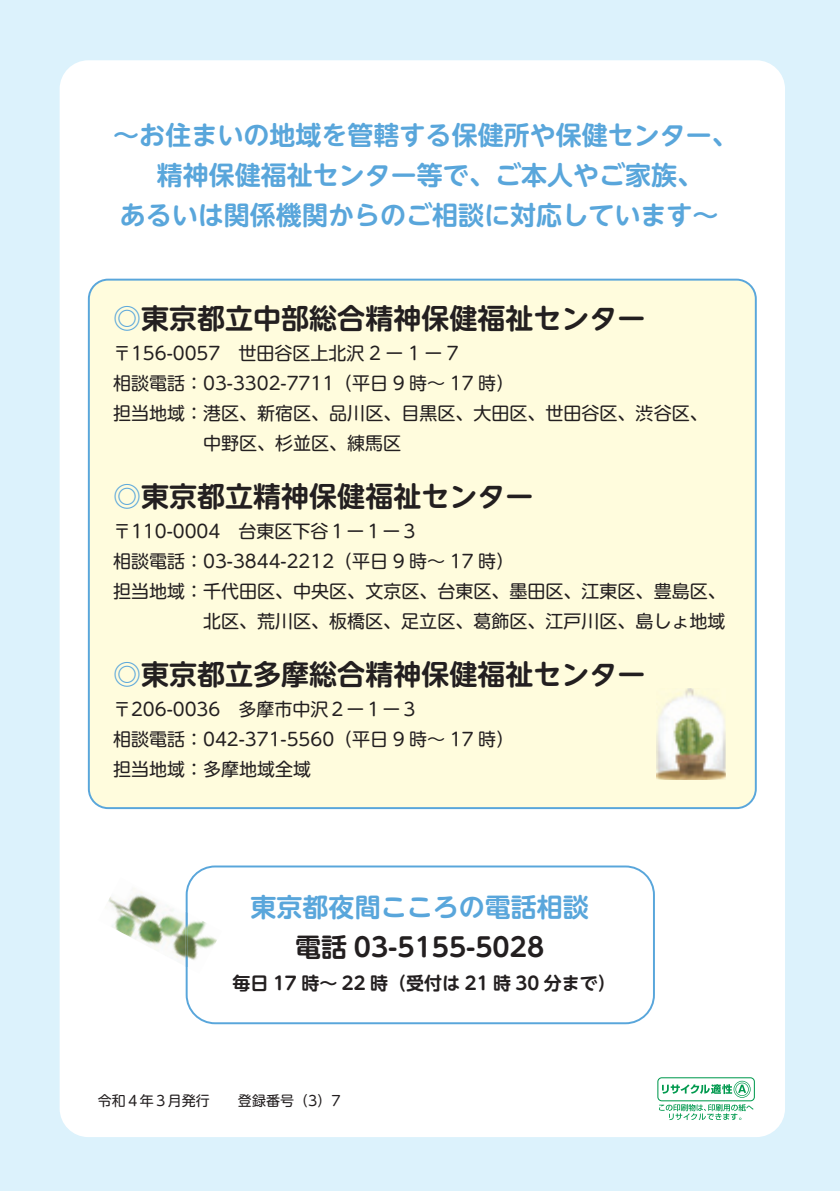
<style>
.page{position:relative;width:840px;height:1191px;background:#fff}
.page>*{position:absolute;margin:0;border:0;box-sizing:border-box;transform-origin:0 0}
.t1{font:28px "UD Shin M Go Pro De Bold 90 pv RKSJ H";color:#231f20}
.t2{font:26px/40px "UD Shin M Go Pro De Bold 90 pv RKSJ H";color:#59a6db;text-align:center}
.t3{font:26px "UD Shin M Go Pro De Bold 90 pv RKSJ H";color:#231f20}
.t4{font:18px/30px "UD Shin M Go Pro Regular 90 pv RKSJ H";color:#231f20}
.t5{font:18px "UD Shin M Go Pro De Bold 90 pv RKSJ H";color:#231f20}
.t6{font:14px "UD Shin M Go Pro Regular 90 pv RKSJ H";color:#231f20}
.s1{color:#59a6db}
</style>
<div class="page">
<div style="left:0;top:0;width:839px;height:1191px;background:#dcf2fc"></div>
<div style="left:60px;top:60px;width:724px;height:1077px;background:#fff;border-radius:29px"></div>
<svg style="left:657px;top:1077px;width:97px;height:43px"></svg>
<div style="left:88px;top:279px;width:668px;height:530px;background:#fffcdd"></div>
<svg style="left:185px;top:865px;width:469px;height:159px"></svg>
<img style="left:656px;top:688px;width:69px;height:91px">
<img style="left:108px;top:888px;width:77px;height:71px">
<img style="left:187px;top:913px;width:35px;height:60px">
<img style="left:185px;top:912px;width:2px;height:55px">
<h2 class="t2" style="left:113px;top:114px;width:625px">～お住まいの地域を管轄する保健所や保健センター、精神保健福祉センター等で、ご本人やご家族、<br>あるいは関係機関からのご相談に対応しています~</h2>
<h1 class="t1" style="left:113px;top:295px;width:534px"><span class="s1">◎</span>東京都立中部総合精神保健福祉センター</h1>
<p class="t4" style="left:113px;top:337px;width:347px">〒156-0057　世田谷区上北沢 2 ー 1 ー 7</p>
<p class="t4" style="left:113px;top:367px;width:402px">相談電話：03-3302-7711（平日 9 時～ 17 時(</p>
<p class="t4" style="left:113px;top:397px;width:596px">担当地域：港区、新宿区、品川区、目黒区、大田区、世田谷区、渋谷区、</p>
<p class="t4" style="left:203px;top:427px;width:199px">中野区、杉並区、練馬区</p>
<h1 class="t1" style="left:113px;top:473px;width:422px"><span class="s1">◎</span>東京都立精神保健福祉センター</h1>
<p class="t4" style="left:113px;top:515px;width:307px">〒110-0004　台東区下谷１ー１ー３</p>
<p class="t4" style="left:113px;top:545px;width:402px">相談電話：03-3844-2212（平日 9 時～ 17 時(</p>
<p class="t4" style="left:113px;top:575px;width:614px">担当地域：千代田区、中央区、文京区、台東区、墨田区、江東区、豊島区、</p>
<p class="t4" style="left:203px;top:605px;width:523px">北区、荒川区、板橋区、足立区、葛飾区、江戸川区、島しょ地域</p>
<h1 class="t1" style="left:113px;top:651px;width:534px"><span class="s1">◎</span>東京都立多摩総合精神保健福祉センター</h1>
<p class="t4" style="left:113px;top:693px;width:402px">〒206-0036　多摩市中沢２ー１ー３<br>相談電話：042-371-5560（平日 9 時～ 17 時(担当地域：多摩地域全域</p>
<h2 class="t2" style="left:250px;top:886px;width:339px">東京都夜間こころの電話相談</h2>
<h2 class="t3" style="left:295px;top:926px;width:250px">電話 03-5155-5028</h2>
<p class="t5" style="left:232px;top:969px;width:385px">毎日 17 時～ 22 時（受付は 21 時 30 分まで(</p>
<p class="t6" style="left:98px;top:1089px;width:244px">令和４年３月発行　　登録番号)3(7</p>
</div>
